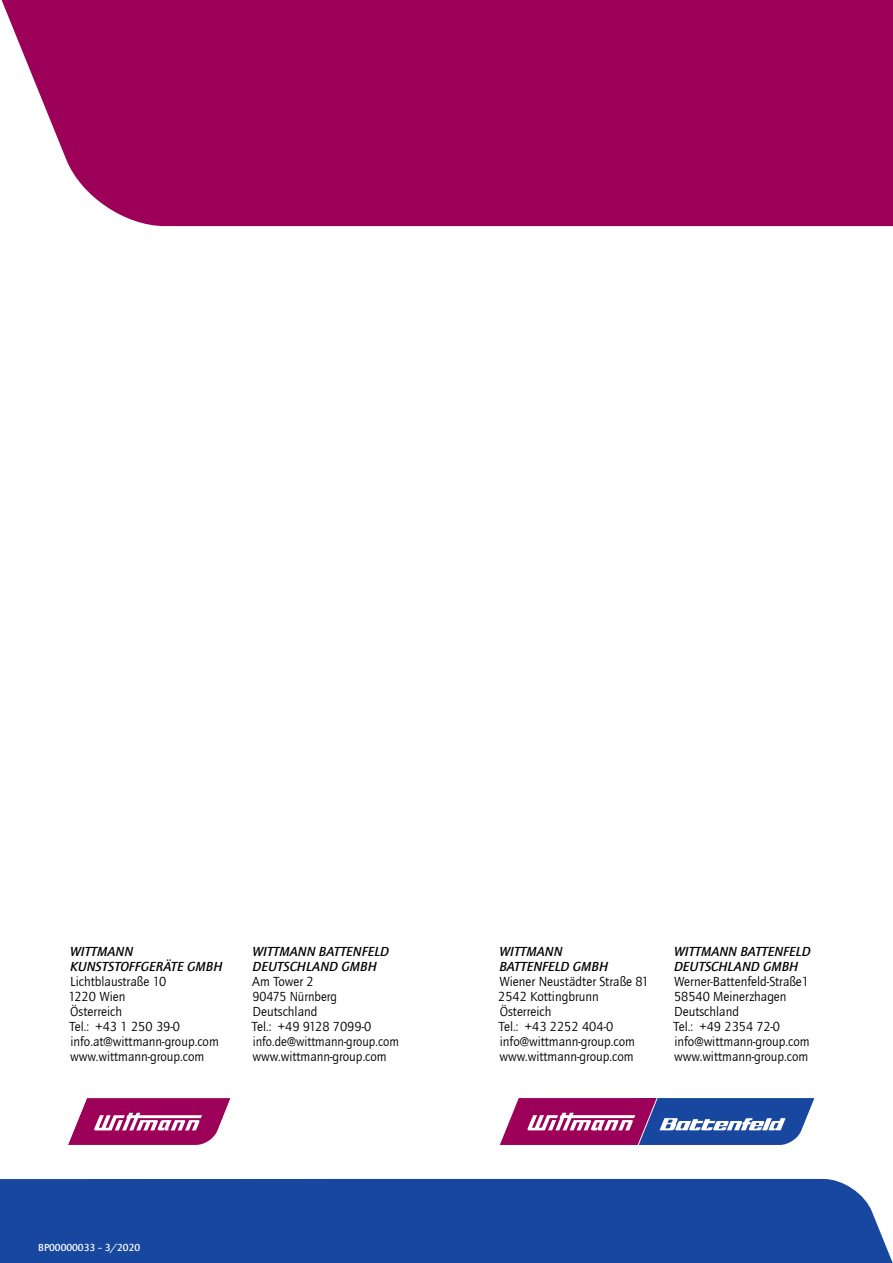
<style>
.page{position:relative;width:893px;height:1263px;background:#fff}
.page>*{position:absolute;margin:0;border:0;box-sizing:border-box;transform-origin:0 0}
.t1{font:13.5px/15px "Quay Sans ITC Com";color:#000}
.t2{font:italic 500 13.5px/15px "Quay Sans ITC Com";color:#000}
.t3{font:500 10.5px "Quay Sans ITC Com";color:#fff}
</style>
<div class="page">
<div style="left:0;top:1179px;width:893px;height:84px;background:#17479e"></div>
<div style="left:1px;top:0;width:892px;height:226px;background:#9c0059"></div>
<svg style="left:500px;top:1098px;width:314px;height:47px"></svg>
<svg style="left:68px;top:1098px;width:163px;height:47px"></svg>
<p class="t2" style="left:70px;top:944px;width:154px">WITTMANN<br>KUNSTSTOFFGERÄTE GMBH</p>
<p class="t1" style="left:68px;top:974px;width:152px">Lichtblaustraße 10<br>1220 Wien<br>Österreich<br>Tel.: +43 1 250 39-0 info.at@wittmann-group.com www.wittmann-group.com</p>
<p class="t2" style="left:252px;top:944px;width:138px">WITTMANN BATTENFELD<br>DEUTSCHLAND GMBH</p>
<p class="t1" style="left:252px;top:974px;width:148px">Am Tower 2<br>90475 Nürnberg<br>Deutschland<br>Tel.: +49 9128 7099-0 info.de@wittmann-group.com www.wittmann-group.com</p>
<p class="t3" style="left:38px;top:1241px;width:103px">BP00000033 – 3/2020</p>
<p class="t2" style="left:499px;top:944px;width:110px">WITTMANN<br>BATTENFELD GMBH</p>
<p class="t1" style="left:498px;top:974px;width:152px">Wiener Neustädter Straße 81<br>2542 Kottingbrunn<br>Österreich<br>Tel.: +43 2252 404-0 info@wittmann-group.com www.wittmann-group.com</p>
<p class="t2" style="left:674px;top:944px;width:138px">WITTMANN BATTENFELD<br>DEUTSCHLAND GMBH</p>
<p class="t1" style="left:673px;top:974px;width:138px">Werner-Battenfeld-Straße1<br>58540 Meinerzhagen<br>Deutschland<br>Tel.: +49 2354 72-0 info@wittmann-group.com www.wittmann-group.com</p>
</div>
